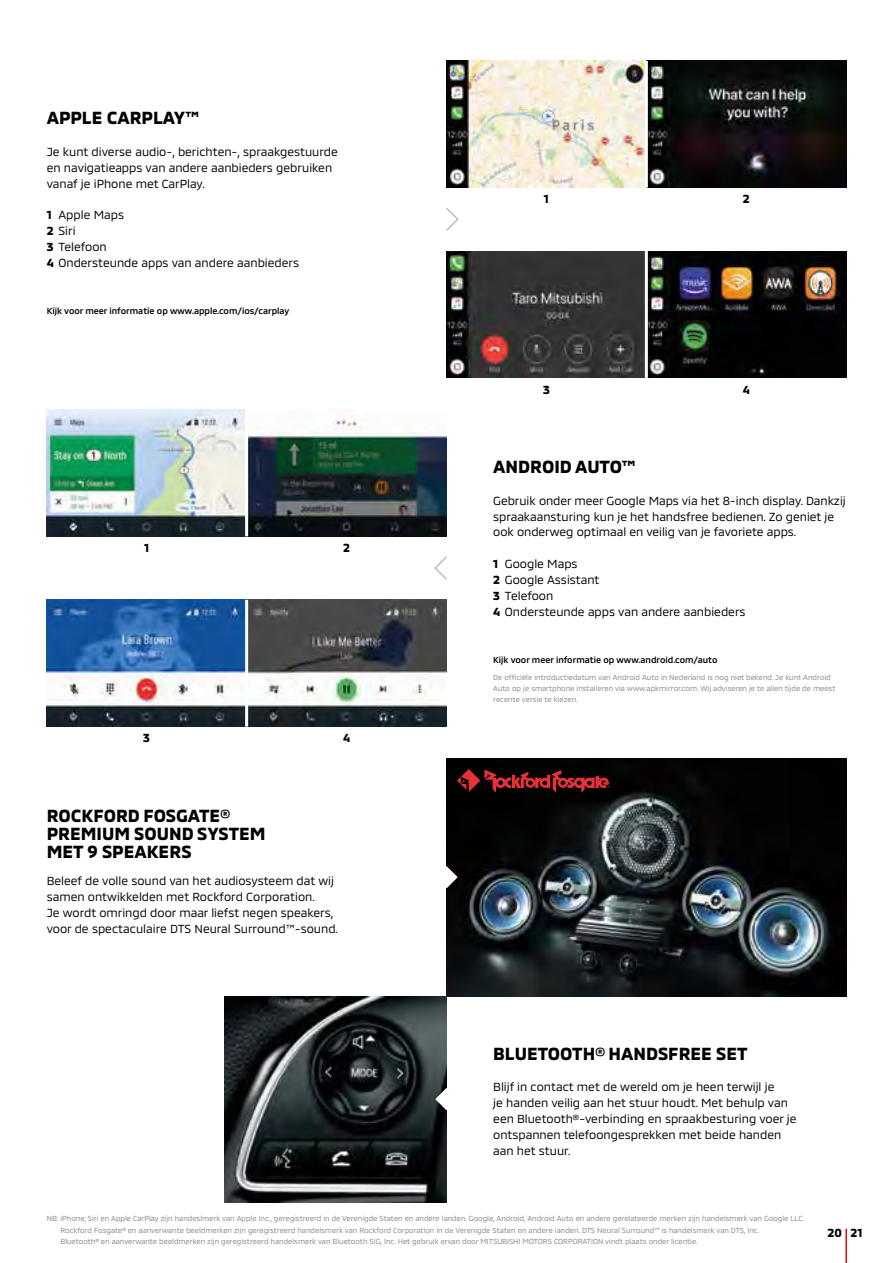
<style>
.page{position:relative;width:893px;height:1263px;background:#fff}
.page>*{position:absolute;margin:0;border:0;box-sizing:border-box;transform-origin:0 0}
.t1{font:700 18px/18px "MMC";color:#000}
.t2{font:12px/15.9px "MMC";color:#000}
.t3{font:700 12px "MMC";color:#000}
.t4{font:500 9px "MMC";color:#000}
.t5{font:7.5px/11.2px "MMC";color:#878787}
.s1{font-weight:700}
</style>
<div class="page">
<img style="left:446px;top:61px;width:400px;height:127px">
<img style="left:47px;top:410px;width:399px;height:126px">
<img style="left:446px;top:251px;width:400px;height:127px">
<img style="left:47px;top:600px;width:399px;height:127px">
<svg style="left:446px;top:208px;width:13px;height:23px"></svg>
<svg style="left:434px;top:556px;width:13px;height:24px"></svg>
<img style="left:446px;top:758px;width:400px;height:238px">
<img style="left:225px;top:996px;width:221px;height:206px">
<svg style="left:446px;top:866px;width:12px;height:22px"></svg>
<svg style="left:435px;top:1088px;width:12px;height:22px"></svg>
<svg style="left:457px;top:769px;width:153px;height:24px;background:#501113"></svg>
<hr style="left:645px;top:61px;width:3px;height:127px;background:#fff">
<hr style="left:245px;top:410px;width:3px;height:126px;background:#fff">
<hr style="left:645px;top:251px;width:3px;height:127px;background:#fff">
<hr style="left:245px;top:600px;width:3px;height:127px;background:#fff">
<hr style="left:845px;top:1229px;width:2px;height:34px;background:#e30613">
<h1 class="t1" style="left:47px;top:107px;width:154px">APPLE CARPLAY™</h1>
<p class="t2" style="left:47px;top:142px;width:293px">Je kunt diverse audio-, berichten-, spraakgestuurde en navigatieapps van andere aanbieders gebruiken vanaf je iPhone met CarPlay.</p>
<p class="t2" style="left:47px;top:206px;width:254px"><span class="s1">1</span> Apple Maps<br><span class="s1">2</span> Siri<br><span class="s1">3</span> Telefoon<br><span class="s1">4</span> Ondersteunde apps van andere aanbieders</p>
<p class="t4" style="left:47px;top:304px;width:244px">Kijk voor meer informatie op www.apple.com/ios/carplay</p>
<p class="t3" style="left:144px;top:538px;width:7px">1</p>
<p class="t3" style="left:143px;top:729px;width:8px">3</p>
<p class="t3" style="left:343px;top:538px;width:8px">2</p>
<p class="t3" style="left:343px;top:729px;width:9px">4</p>
<h1 class="t1" style="left:47px;top:804px;width:220px">ROCKFORD FOSGATE®<br>PREMIUM SOUND SYSTEM<br>MET 9 SPEAKERS</h1>
<p class="t2" style="left:47px;top:871px;width:293px">Beleef de volle sound van het audiosysteem dat wij samen ontwikkelden met Rockford Corporation.<br>Je wordt omringd door maar liefst negen speakers, voor de spectaculaire DTS Neural Surround™-sound.</p>
<p class="t3" style="left:544px;top:190px;width:7px">1</p>
<p class="t3" style="left:543px;top:380px;width:8px">3</p>
<p class="t3" style="left:743px;top:190px;width:8px">2</p>
<p class="t3" style="left:743px;top:380px;width:9px">4</p>
<h1 class="t1" style="left:493px;top:456px;width:144px">ANDROID AUTO™</h1>
<p class="t2" style="left:493px;top:491px;width:354px">Gebruik onder meer Google Maps via het 8-inch display. Dankzij spraakaansturing kun je het handsfree bedienen. Zo geniet je ook onderweg optimaal en veilig van je favoriete apps.</p>
<p class="t2" style="left:493px;top:554px;width:254px"><span class="s1">1</span> Google Maps<br><span class="s1">2</span> Google Assistant<br><span class="s1">3</span> Telefoon<br><span class="s1">4</span> Ondersteunde apps van andere aanbieders</p>
<p class="t4" style="left:493px;top:653px;width:226px">Kijk voor meer informatie op www.android.com/auto</p>
<p class="t5" style="left:493px;top:670px;width:344px">De officiële introductiedatum van Android Auto in Nederland is nog niet bekend. Je kunt Android<br>Auto op je smartphone installeren via www.apkmirror.com. Wij adviseren je te allen tijde de meest recente versie te kiezen.</p>
<h1 class="t1" style="left:493px;top:1042px;width:256px">BLUETOOTH® HANDSFREE SET</h1>
<p class="t2" style="left:493px;top:1077px;width:305px">Blijf in contact met de wereld om je heen terwijl je<br>je handen veilig aan het stuur houdt. Met behulp van een Bluetooth®-verbinding en spraakbesturing voer je ontspannen telefoongesprekken met beide handen aan het stuur.</p>
<p class="t5" style="left:61px;top:1212px;width:745px;text-indent:-14px">NB: iPhone, Siri en Apple CarPlay zijn handeslmerk van Apple Inc., geregistreerd in de Verenigde Staten en andere landen. Google, Android, Android Auto en andere gerelateerde merken zijn handelsmerk van Google LLC.<br>Rockford Fosgate® en aanverwante beeldmerken zijn geregistreerd handelsmerk van Rockford Corporation in de Verenigde Staten en andere landen. DTS Neural Surround™ is handelsmerk van DTS, Inc.<br>Bluetooth® en aanverwante beeldmerken zijn geregistreerd handelsmerk van Bluetooth SIG, Inc. Het gebruik ervan door MITSUBISHI MOTORS CORPORATION vindt plaats onder licentie.</p>
<p class="t3" style="left:827px;top:1223px;width:37px">20 21</p>
</div>
